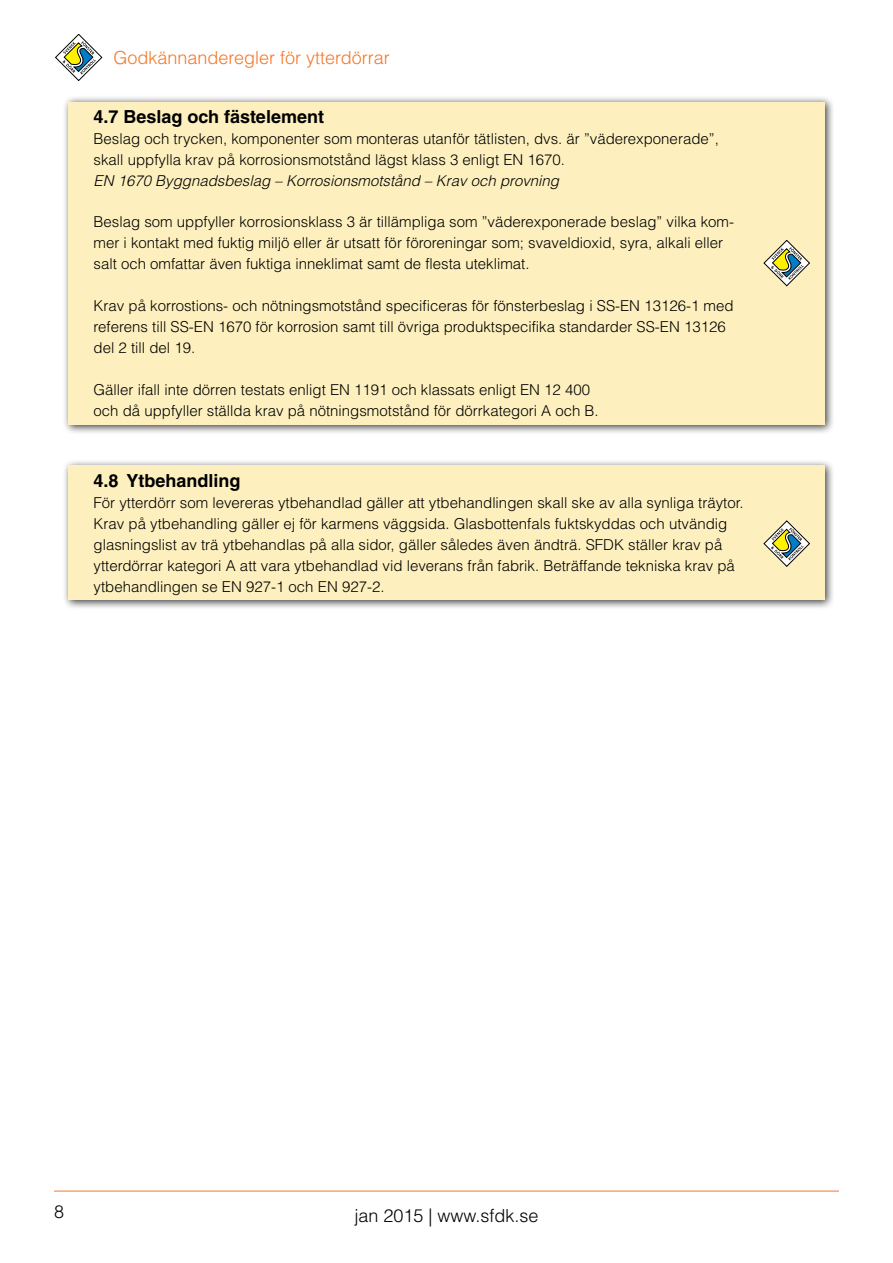
<style>
.page{position:relative;width:893px;height:1263px;background:#fff}
.page>*{position:absolute;margin:0;border:0;box-sizing:border-box;transform-origin:0 0}
.t1{font:700 18px "Helvetica LT Std";color:#000}
.t2{font:300 18px "Helvetica LT Std";color:#f47929}
.t3{font:300 18px "Helvetica LT Std";color:#000}
.t4{font:300 15px/21px "Helvetica LT Std";color:#000}
.t5{font:italic 300 15px "Helvetica LT Std";color:#000}
</style>
<div class="page">
<svg style="left:55px;top:34px;width:47px;height:47px"></svg>
<hr style="left:54px;top:1191px;width:785px;height:1px;background:#f47929">
<div style="left:62px;top:95px;width:773px;height:340px;background:#000;opacity:.75"></div>
<div style="left:68px;top:102px;width:757px;height:322px;background:#fdf0be"></div>
<div style="left:62px;top:459px;width:773px;height:152px;background:#000;opacity:.75"></div>
<div style="left:68px;top:465px;width:757px;height:135px;background:#fdf0be"></div>
<svg style="left:764px;top:521px;width:46px;height:46px"></svg>
<svg style="left:764px;top:240px;width:46px;height:46px"></svg>
<p class="t2" style="left:114px;top:46px;width:278px">Godkännanderegler för ytterdörrar</p>
<p class="t1" style="left:94px;top:106px;width:232px">4.7 Beslag och fästelement</p>
<p class="t4" style="left:94px;top:128px;width:627px">Beslag och trycken, komponenter som monteras utanför tätlisten, dvs. är ”väderexponerade”, skall uppfylla krav på korrosionsmotstånd lägst klass 3 enligt EN 1670.</p>
<p class="t5" style="left:94px;top:171px;width:467px">EN 1670 Byggnadsbeslag – Korrosionsmotstånd – Krav och provning</p>
<p class="t4" style="left:94px;top:211px;width:642px">Beslag som uppfyller korrosionsklass 3 är tillämpliga som ”väderexponerade beslag” vilka kom&shy;mer i kontakt med fuktig miljö eller är utsatt för föroreningar som; svaveldioxid, syra, alkali eller salt och omfattar även fuktiga inneklimat samt de flesta uteklimat.</p>
<p class="t4" style="left:94px;top:295px;width:641px">Krav på korrostions- och nötningsmotstånd specificeras för fönsterbeslag i SS-EN 13126-1 med referens till SS-EN 1670 för korrosion samt till övriga produktspecifika standarder SS-EN 13126 del 2 till del 19.</p>
<p class="t4" style="left:94px;top:379px;width:507px">Gäller ifall inte dörren testats enligt EN 1191 och klassats enligt EN 12 400 och då uppfyller ställda krav på nötningsmotstånd för dörrkategori A och B.</p>
<p class="t1" style="left:94px;top:469px;width:148px">4.8 Ytbehandling</p>
<p class="t4" style="left:94px;top:492px;width:651px">För ytterdörr som levereras ytbehandlad gäller att ytbehandlingen skall ske av alla synliga träytor.<br>Krav på ytbehandling gäller ej för karmens väggsida. Glasbottenfals fuktskyddas och utvändig glasningslist av trä ytbehandlas på alla sidor, gäller således även ändträ. SFDK ställer krav på ytterdörrar kategori A att vara ytbehandlad vid leverans från fabrik. Beträffande tekniska krav på ytbehandlingen se EN 927-1 och EN 927-2.</p>
<p class="t3" style="left:54px;top:1200px;width:12px">8</p>
<p class="t3" style="left:354px;top:1204px;width:186px">jan 2015 | www.sfdk.se</p>
</div>
